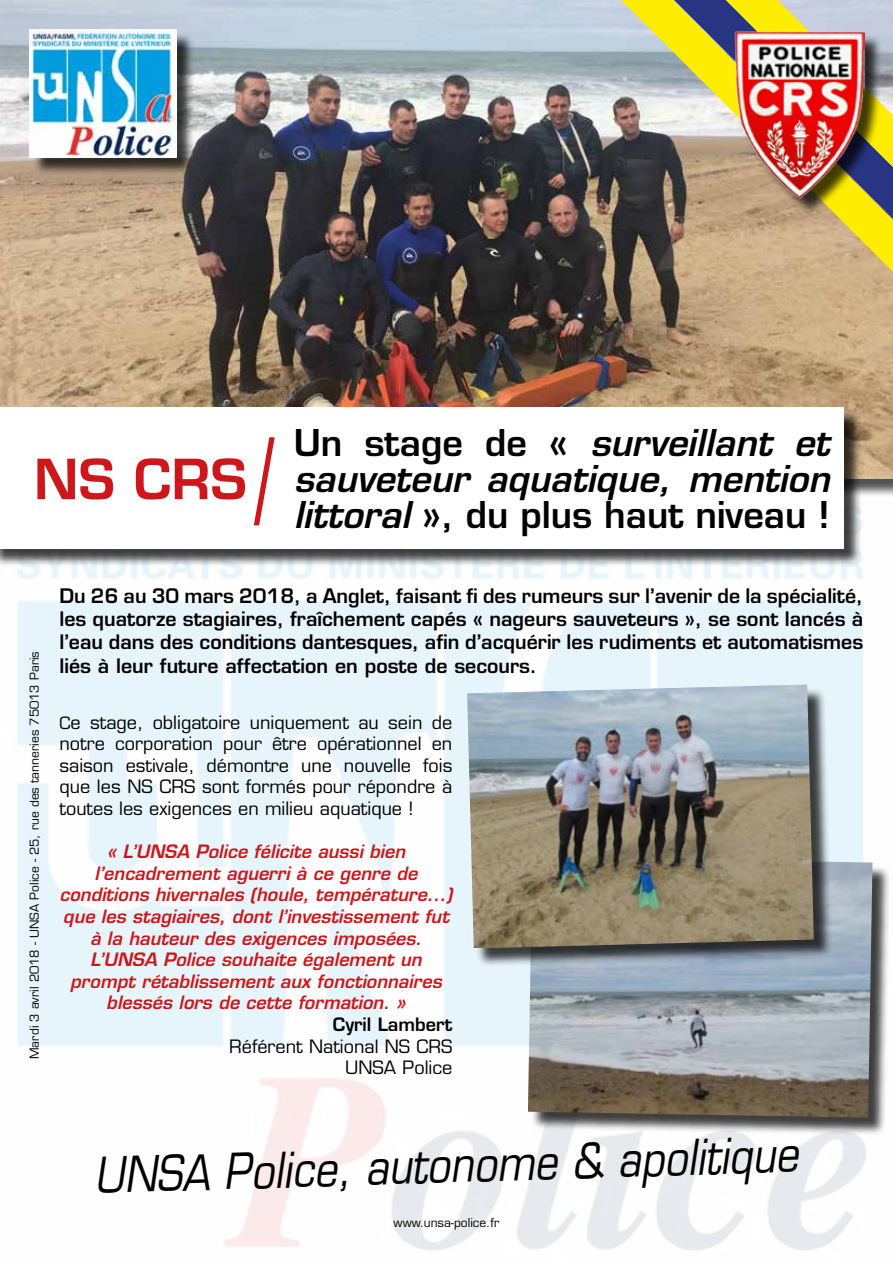
<style>
.page{position:relative;width:893px;height:1263px;background:#fff}
.page>*{position:absolute;margin:0;border:0;box-sizing:border-box;transform-origin:0 0}
.t1{font:118.95px "Arial Narrow";color:#cd171a;scale:.77 1}
.t2{font:600 54px "Eurostile LT Std";color:#cd171a}
.t3{font:italic 48px "Eurostile LT Std";color:#000;scale:.85 1}
.t4{font:italic 600 36px/36px "Eurostile LT Std";color:#000}
.t5{font:600 36px "Eurostile LT Std";color:#000}
.t6{font:600 19.5px/23.4px "Eurostile LT Std";color:#000;text-align:justify}
.t7{font:italic 600 18px/21.6px "Eurostile LT Std";color:#cd171a;text-align:center}
.t8{font:18px/21.6px "Eurostile LT Std";color:#000;text-align:justify}
.t9{font:600 18px "Eurostile LT Std";color:#000}
.t10{font:12px "Eurostile LT Std";color:#000}
.s1{font-style:normal}
.s2{font-style:italic}
.s3{font-size:16.5px}
</style>
<div class="page">
<img style="left:0;top:0;width:893px;height:477px">
<img style="left:16px;top:477px;width:877px;height:773px">
<div style="left:32px;top:32px;width:163px;height:144px;background:#000;opacity:.75"></div>
<img style="left:30px;top:30px;width:147px;height:127px">
<div style="left:0;top:409px;width:862px;height:158px;background:#000;opacity:.75"></div>
<div style="left:0;top:407px;width:843px;height:142px;background:#fff"></div>
<svg style="left:621px;top:0;width:272px;height:272px;background:#a79a73"></svg>
<svg style="left:674px;top:0;width:219px;height:219px;background:#b4a976"></svg>
<svg style="left:726px;top:0;width:167px;height:167px;background:#c9c787"></svg>
<div style="left:737px;top:34px;width:145px;height:182px;background:#000;opacity:.75"></div>
<img style="left:733px;top:30px;width:132px;height:170px">
<div style="left:531px;top:859px;width:360px;height:277px;background:#000;opacity:.75"></div>
<img style="left:528px;top:856px;width:344px;height:261px">
<div style="left:470px;top:687px;width:362px;height:280px;background:#000;opacity:.75"></div>
<img style="left:467px;top:684px;width:347px;height:264px">
<h2 class="t2" style="left:34px;top:445px;width:214px">NS CRS</h2>
<h1 class="t1" style="left:254px;top:395px;width:29px">/</h1>
<h3 class="t4" style="left:294px;top:426px;width:537px"><span class="s1">Un stage de «</span> surveillant et sauveteur aquatique, mention</h3>
<h3 class="t5" style="left:294px;top:493px;width:537px"><span class="s2">littoral</span> », du plus haut niveau !</h3>
<p class="t10" style="left:27px;top:1059px;width:409px;rotate:-90deg">Mardi 3 avril 2018 - UNSA Police - 25, rue des tanneries 75013 Paris</p>
<p class="t6" style="left:60px;top:584px;width:805px">Du 26 au 30 mars 2018, a Anglet, faisant fi des rumeurs sur l’avenir de la spécialité, les quatorze stagiaires, fraîchement capés « nageurs sauveteurs », se sont lancés à l’eau dans des conditions dantesques, afin d’acquérir les rudiments et automatismes liés à leur future affectation en poste de secours.</p>
<p class="t8" style="left:60px;top:711px;width:394px"><span class="s3">C</span>e stage, obligatoire uniquement au sein de notre corporation pour être opérationnel en saison estivale, démontre une nouvelle fois que les NS CRS sont formés pour répondre à toutes les exigences en milieu aquatique !</p>
<p class="t7" style="left:60px;top:841px;width:394px">« L’UNSA Police félicite aussi bien l’encadrement aguerri à ce genre de conditions hivernales (houle, température...) que les stagiaires, dont l’investissement fut à la hauteur des exigences imposées.<br>L’UNSA Police souhaite également un prompt rétablissement aux fonctionnaires blessés lors de cette formation. »</p>
<p class="t9" style="left:333px;top:1013px;width:121px">Cyril Lambert</p>
<p class="t8" style="left:229px;top:1035px;width:225px;text-align:right">Référent National NS CRS<br>UNSA Police</p>
<h3 class="t3" style="left:93px;top:1148px;width:830px;rotate:-2deg">UNSA Police, autonome &amp; apolitique</h3>
<p class="t10" style="left:394px;top:1216px;width:107px">www.unsa-police.fr</p>
</div>
